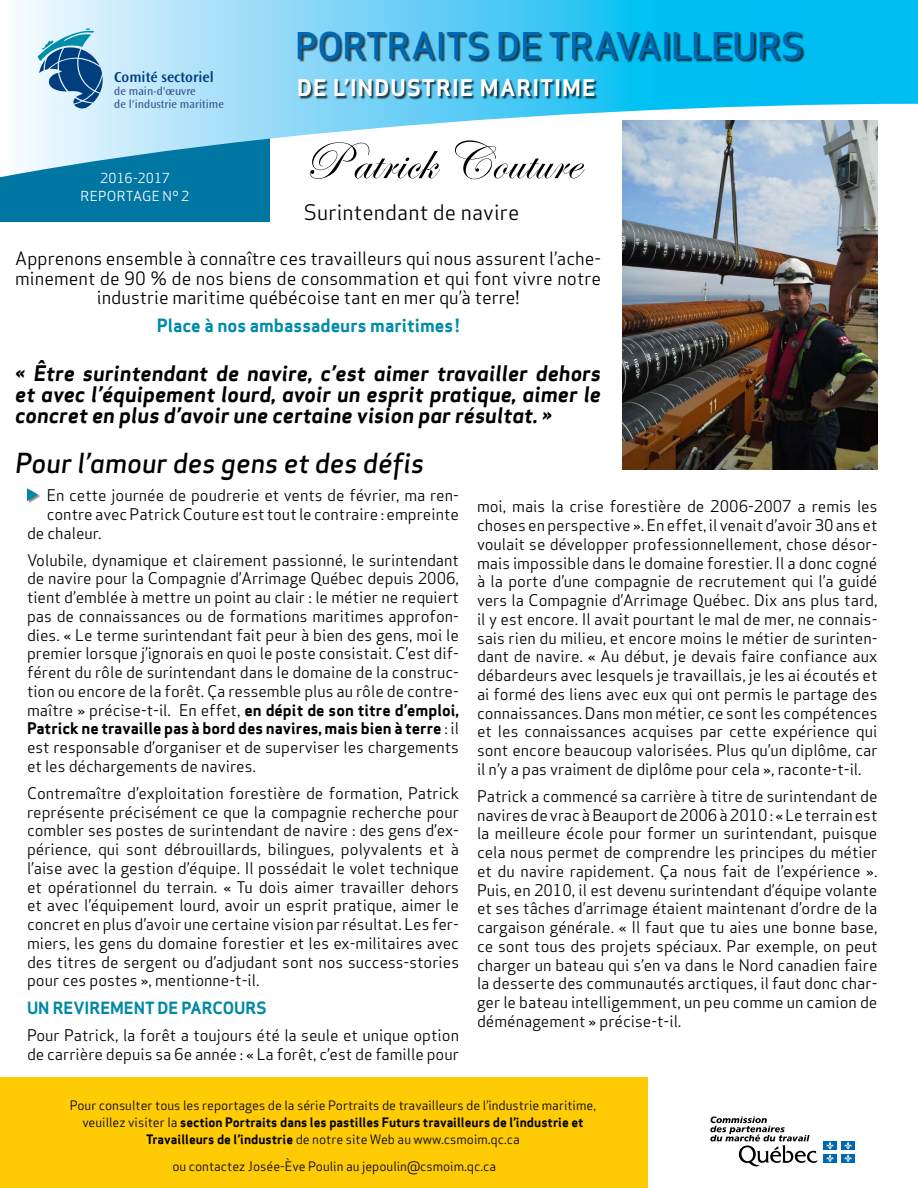
<style>
.page{position:relative;width:918px;height:1188px;background:#fff}
.page>*{position:absolute;margin:0;border:0;box-sizing:border-box;transform-origin:0 0}
.titre_chronique{font:54px "Edwardian Script ITC";letter-spacing:.01em;color:#000}
.t1{font:500 36px "Apex Sans";letter-spacing:-.015em;color:#0067b1}
.texte_courant_noir_d{font:italic 500 27px "Apex Sans";color:#000}
.t2{font:700 22.5px "Apex Sans";letter-spacing:.05em;color:#fff}
.texte_courant_noir_d-2{font:italic 700 21px/21px "Apex Sans";color:#000;text-align:justify}
.titre_chronique-2{font:21px "Apex Sans";letter-spacing:.005em;color:#000}
.texte_courant_noir_d-3{font:18px/19.5px "Apex Sans";color:#000;text-align:center}
.texte_courant_noir_d-4{font:700 18px "Apex Sans";color:#008da8}
.texte_courant_noir_d-5{font:700 16.5px "Apex Sans";color:#0089a5}
.texte_courant_noir_d-6{font:15.75px/18.8px "Apex Sans";color:#000;text-align:justify}
.t3{font:15px "Ocean Sans MM 512 wt 475 wd";color:#003e7e}
.t4{font:13.5px "Apex Sans";letter-spacing:.015em;color:#fff}
.texte_courant_noir_d-7{font:12.75px "Apex Sans";color:#000}
.texte_courant_noir_d-8{font:700 12.75px "Apex Sans";color:#000}
.t5{font:11.7px/13px "Ocean Sans MM";color:#325691}
.s1{font-weight:700}
.s2{font-weight:400}
</style>
<div class="page">
<svg style="left:22px;top:0;width:896px;height:139px;background:#64d2f6"></svg>
<div style="left:0;top:1077px;width:648px;height:111px;background:#ffcb05"></div>
<svg style="left:0;top:139px;width:270px;height:83px;background:#2e90b5"></svg>
<svg style="left:270px;top:104px;width:648px;height:118px"></svg>
<div style="left:27px;top:488px;width:14px;height:16px;background:#000;opacity:.5"></div>
<svg style="left:27px;top:488px;width:11px;height:13px"></svg>
<img style="left:623px;top:121px;width:255px;height:349px">
<svg style="left:710px;top:1116px;width:108px;height:51px"></svg>
<div style="left:823px;top:1141px;width:14px;height:9px;background:#0067b1"></div>
<div style="left:841px;top:1141px;width:14px;height:9px;background:#0067b1"></div>
<div style="left:823px;top:1154px;width:14px;height:9px;background:#0067b1"></div>
<svg style="left:826px;top:1142px;width:8px;height:20px"></svg>
<div style="left:841px;top:1154px;width:14px;height:9px;background:#0067b1"></div>
<svg style="left:844px;top:1142px;width:8px;height:20px"></svg>
<div style="left:299px;top:32px;width:506px;height:31px;background:#000;opacity:.7"></div>
<div style="left:299px;top:80px;width:299px;height:20px;background:#000;opacity:.7"></div>
<svg style="left:38px;top:26px;width:65px;height:83px;background:#75a3c3"></svg>
<p class="t3" style="left:114px;top:69px;width:101px">Comité sectoriel</p>
<p class="t5" style="left:114px;top:85px;width:111px">de main-d'oeuvre<br>de l'industrie maritime</p>
<p class="t1" style="left:295px;top:14px;width:510px">PORTRAITS DE TRAVAILLEURS</p>
<p class="t2" style="left:297px;top:73px;width:300px">DE L’INDUSTRIE MARITIME</p>
<p class="titre_chronique" style="left:304px;top:132px;width:278px">P atrick Couture</p>
<p class="titre_chronique-2" style="left:304px;top:195px;width:217px">Surintendant de navire</p>
<p class="texte_courant_noir_d-3" style="left:15px;top:247px;width:587px">Apprenons ensemble à connaître ces travailleurs qui nous assurent l’ache&shy;minement de 90 % de nos biens de consommation et qui font vivre notre industrie maritime québécoise tant en mer qu’à terre!</p>
<p class="texte_courant_noir_d-4" style="left:157px;top:314px;width:304px">Place à nos ambassadeurs maritimes !</p>
<p class="texte_courant_noir_d-2" style="left:15px;top:362px;width:587px">« Être surintendant de navire, c’est aimer travailler dehors et avec l’équipement lourd, avoir un esprit pratique, aimer le concret en plus d’avoir une certaine vision par résultat. »</p>
<p class="texte_courant_noir_d" style="left:15px;top:439px;width:410px">Pour l’amour des gens et des défis</p>
<p class="t4" style="left:100px;top:167px;width:71px">2016-2017</p>
<p class="t4" style="left:81px;top:185px;width:110px">REPORTAGE Nº 2</p>
<p class="texte_courant_noir_d-6" style="left:47px;top:484px;width:414px">En cette journée de poudrerie et vents de février, ma ren-</p>
<p class="texte_courant_noir_d-6" style="left:47px;top:503px;width:414px">contre avec Patrick Couture est tout le contraire : empreinte</p>
<p class="texte_courant_noir_d-6" style="left:27px;top:522px;width:76px">de chaleur.</p>
<p class="texte_courant_noir_d-6" style="left:27px;top:549px;width:434px">Volubile, dynamique et clairement passionné, le surintendant de navire pour la Compagnie d’Arrimage Québec depuis 2006, tient d’emblée à mettre un point au clair : le métier ne requiert pas de connaissances ou de formations maritimes approfon&shy;dies. « Le terme surintendant fait peur à bien des gens, moi le premier lorsque j’ignorais en quoi le poste consistait. C’est dif&shy;férent du rôle de surintendant dans le domaine de la construc&shy;tion ou encore de la forêt. Ça ressemble plus au rôle de contre&shy;maître » précise-t-il. En effet, <span class="s1">en dépit de son titre d’emploi, Patrick ne travaille pas à bord des navires, mais bien à terre</span> : il est responsable d’organiser et de superviser les chargements et les déchargements de navires.</p>
<p class="texte_courant_noir_d-6" style="left:27px;top:782px;width:434px">Contremaître d’exploitation forestière de formation, Patrick représente précisément ce que la compagnie recherche pour combler ses postes de surintendant de navire : des gens d’ex&shy;périence, qui sont débrouillards, bilingues, polyvalents et à l’aise avec la gestion d’équipe. Il possédait le volet technique et opérationnel du terrain. « Tu dois aimer travailler dehors et avec l’équipement lourd, avoir un esprit pratique, aimer le concret en plus d’avoir une certaine vision par résultat. Les fer&shy;miers, les gens du domaine forestier et les ex-militaires avec des titres de sergent ou d’adjudant sont nos success-stories pour ces postes », mentionne-t-il.</p>
<p class="texte_courant_noir_d-5" style="left:27px;top:997px;width:241px">UN REVIREMENT DE PARCOURS</p>
<p class="texte_courant_noir_d-6" style="left:27px;top:1024px;width:434px">Pour Patrick, la forêt a toujours été la seule et unique option de carrière depuis sa 6e année : « La forêt, c’est de famille pour</p>
<p class="texte_courant_noir_d-6" style="left:477px;top:496px;width:402px">moi, mais la crise forestière de 2006-2007 a remis les choses en perspective ». En effet, il venait d’avoir 30 ans et voulait se développer professionnellement, chose désor&shy;mais impossible dans le domaine forestier. Il a donc cogné à la porte d’une compagnie de recrutement qui l’a guidé vers la Compagnie d’Arrimage Québec. Dix ans plus tard, il y est encore. Il avait pourtant le mal de mer, ne connais&shy;sais rien du milieu, et encore moins le métier de surinten&shy;dant de navire. « Au début, je devais faire confiance aux débardeurs avec lesquels je travaillais, je les ai écoutés et ai formé des liens avec eux qui ont permis le partage des connaissances. Dans mon métier, ce sont les compétences et les connaissances acquises par cette expérience qui sont encore beaucoup valorisées. Plus qu’un diplôme, car il n’y a pas vraiment de diplôme pour cela », raconte-t-il.</p>
<p class="texte_courant_noir_d-6" style="left:477px;top:785px;width:402px">Patrick a commencé sa carrière à titre de surintendant de navires de vrac à Beauport de 2006 à 2010 : « Le terrain est la meilleure école pour former un surintendant, puisque cela nous permet de comprendre les principes du métier et du navire rapidement. Ça nous fait de l’expérience ».<br>Puis, en 2010, il est devenu surintendant d’équipe volante et ses tâches d’arrimage étaient maintenant d’ordre de la cargaison générale. « Il faut que tu aies une bonne base, ce sont tous des projets spéciaux. Par exemple, on peut charger un bateau qui s’en va dans le Nord canadien faire la desserte des communautés arctiques, il faut donc char&shy;ger le bateau intelligemment, un peu comme un camion de déménagement » précise-t-il.</p>
<p class="texte_courant_noir_d-7" style="left:70px;top:1095px;width:528px">Pour consulter tous les reportages de la série Portraits de travailleurs de l’industrie maritime,</p>
<p class="texte_courant_noir_d-8" style="left:82px;top:1114px;width:503px"><span class="s2">veuillez visiter la</span> section Portraits dans les pastilles Futurs travailleurs de l’industrie et</p>
<p class="texte_courant_noir_d-7" style="left:146px;top:1129px;width:375px"><span class="s1">Travailleurs de l’industrie</span> de notre site Web au www.csmoim.qc.ca</p>
<p class="texte_courant_noir_d-7" style="left:172px;top:1156px;width:325px">ou contactez Josée-Ève Poulin au jepoulin@csmoim.qc.ca</p>
</div>
